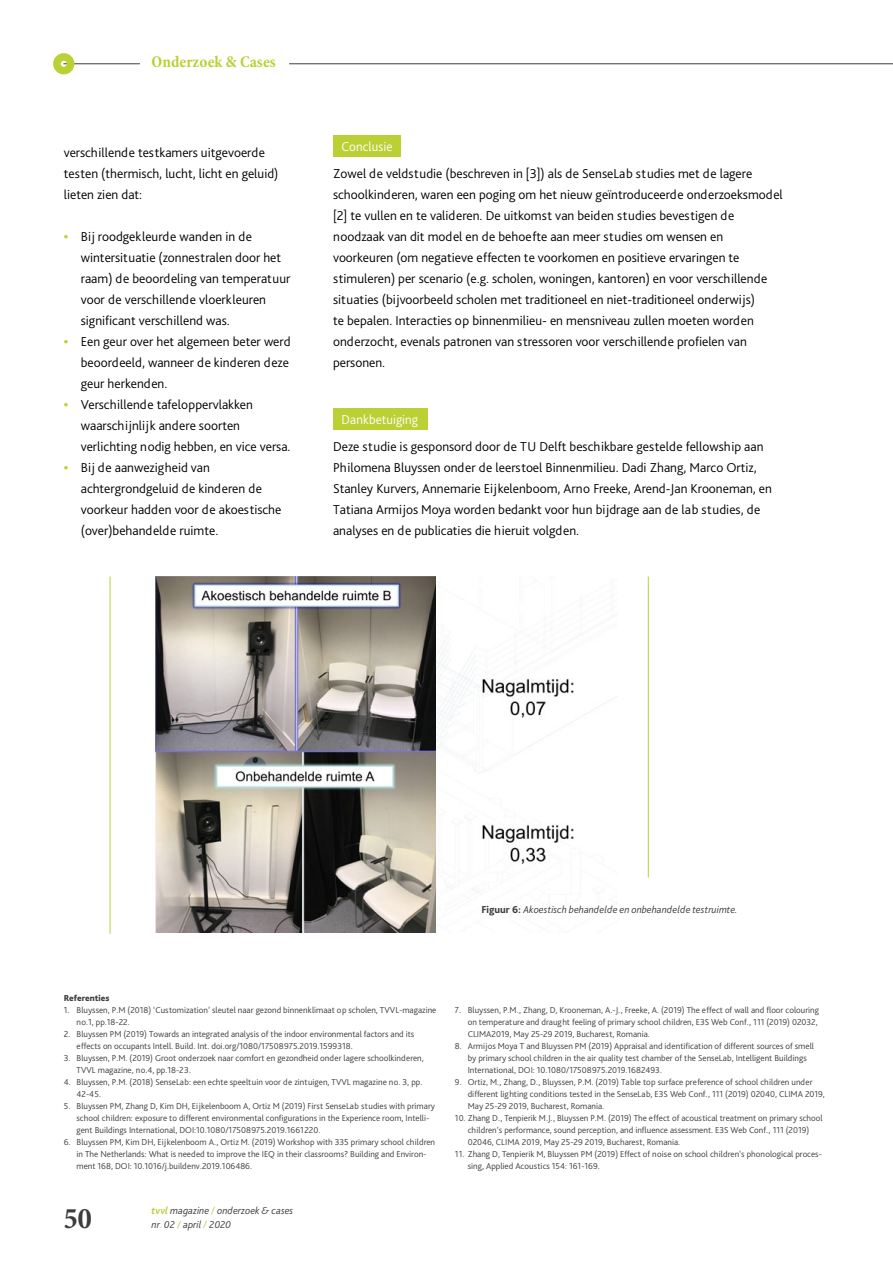
<style>
.page{position:relative;width:893px;height:1263px;background:#fff}
.page>*{position:absolute;margin:0;border:0;box-sizing:border-box;transform-origin:0 0}
.t1{font:700 condensed 30px "Minion Pro";color:#3c3c3b}
.t2{font:700 condensed 16.5px "Minion Pro";color:#bbd034}
.t3{font:300 13.5px/21px "Bliss Pro";color:#000}
.t4{font:300 13.5px "Bliss Pro";letter-spacing:.005em;color:#fff}
.t5{font:italic 300 10.5px/13.5px "Bliss Pro";color:#3c3c3b}
.t6{font:300 9px/12px "Bliss Pro";color:#3c3c3b}
.t7{font:800 9px "Bliss 2";color:#3c3c3b}
.s1{font-weight:800;color:#bbd034}
.s2{font-weight:800;font-style:normal}
.s3{font-weight:700;color:#bbd034}
.s4{color:#bbd034}
</style>
<div class="page">
<hr style="left:64px;top:63px;width:76px;height:1px;background:#3c3c3b">
<div style="left:53px;top:53px;width:21px;height:21px;border:8px solid #bbd034;border-radius:50%"></div>
<hr style="left:289px;top:63px;width:604px;height:1px;background:#3c3c3b">
<div style="left:333px;top:135px;width:68px;height:22px;background:#bbd034"></div>
<div style="left:333px;top:408px;width:94px;height:22px;background:#bbd034"></div>
<img style="left:436px;top:636px;width:164px;height:277px">
<img style="left:156px;top:577px;width:280px;height:356px">
<hr style="left:110px;top:577px;width:1px;height:356px;background:#bbd034">
<hr style="left:648px;top:577px;width:1px;height:300px;background:#bbd034">
<h2 class="t2" style="left:152px;top:52px;width:126px">Onderzoek &amp; Cases</h2>
<h3 class="t3" style="left:64px;top:142px;width:216px">verschillende testkamers uitgevoerde testen (thermisch, lucht, licht en geluid) lieten zien dat:</h3>
<h3 class="t3" style="left:81px;top:226px;width:211px;text-indent:-17px"><span class="s1">•</span> Bij roodgekleurde wanden in de wintersituatie (zonnestralen door het raam) de beoordeling van temperatuur voor de verschillende vloerkleuren significant verschillend was.</h3>
<h3 class="t3" style="left:81px;top:331px;width:211px;text-align:justify;text-indent:-17px"><span class="s1">•</span> Een geur over het algemeen beter werd beoordeeld, wanneer de kinderen deze geur herkenden.</h3>
<h3 class="t3" style="left:81px;top:394px;width:211px;text-indent:-17px"><span class="s1">•</span> Verschillende tafeloppervlakken waarschijnlijk andere soorten verlichting nodig hebben, en vice versa.</h3>
<h3 class="t3" style="left:81px;top:458px;width:202px;text-indent:-17px"><span class="s1">•</span> Bij de aanwezigheid van achtergrondgeluid de kinderen de voorkeur hadden voor de akoestische (over)behandelde ruimte.</h3>
<h3 class="t4" style="left:342px;top:140px;width:52px">Conclusie</h3>
<p class="t3" style="left:333px;top:163px;width:451px">Zowel de veldstudie (beschreven in [3]) als de SenseLab studies met de lagere schoolkinderen, waren een poging om het nieuw geïntroduceerde onderzoeksmodel [2] te vullen en te valideren. De uitkomst van beiden studies bevestigen de noodzaak van dit model en de behoefte aan meer studies om wensen en voorkeuren (om negatieve effecten te voorkomen en positieve ervaringen te stimuleren) per scenario (e.g. scholen, woningen, kantoren) en voor verschillende situaties (bijvoorbeeld scholen met traditioneel en niet-traditioneel onderwijs)<br>te bepalen. Interacties op binnenmilieu- en mensniveau zullen moeten worden onderzocht, evenals patronen van stressoren voor verschillende profielen van personen.</p>
<h3 class="t4" style="left:342px;top:413px;width:78px">Dankbetuiging</h3>
<p class="t3" style="left:333px;top:436px;width:440px">Deze studie is gesponsord door de TU Delft beschikbare gestelde fellowship aan Philomena Bluyssen onder de leerstoel Binnenmilieu. Dadi Zhang, Marco Ortiz, Stanley Kurvers, Annemarie Eijkelenboom, Arno Freeke, Arend-Jan Krooneman, en Tatiana Armijos Moya worden bedankt voor hun bijdrage aan de lab studies, de analyses en de publicaties die hieruit volgden.</p>
<p class="t5" style="left:481px;top:903px;width:258px"><span class="s2">Figuur 6:</span> Akoestisch behandelde en onbehandelde testruimte.</p>
<p class="t7" style="left:64px;top:995px;width:47px">Referenties</p>
<p class="t6" style="left:77px;top:1005px;width:361px;text-indent:-13px">1. Bluyssen, P.M (2018) ‘Customization’ sleutel naar gezond binnenklimaat op scholen, TVVL-magazine no.1, pp.18-22.</p>
<p class="t6" style="left:77px;top:1029px;width:339px;text-indent:-13px">2. Bluyssen PM (2019) Towards an integrated analysis of the indoor environmental factors and its effects on occupants Intell. Build. Int. doi.org/1080/17508975.2019.1599318.</p>
<p class="t6" style="left:77px;top:1053px;width:349px;text-indent:-13px">3. Bluyssen, P.M. (2019) Groot onderzoek naar comfort en gezondheid onder lagere schoolkinderen,<br>TVVL magazine, no.4, pp.18-23.</p>
<p class="t6" style="left:77px;top:1077px;width:347px;text-indent:-13px">4. Bluyssen, P.M. (2018) SenseLab: een echte speeltuin voor de zintuigen, TVVL magazine no. 3, pp.<br>42-45.</p>
<p class="t6" style="left:77px;top:1101px;width:360px;text-indent:-13px">5. Bluyssen PM, Zhang D, Kim DH, Eijkelenboom A, Ortiz M (2019) First SenseLab studies with primary school children: exposure to different environmental configurations in the Experience room, Intelli&shy;gent Buildings International, DOI:10.1080/17508975.2019.1661220.</p>
<p class="t6" style="left:77px;top:1137px;width:360px;text-indent:-13px">6. Bluyssen PM, Kim DH, Eijkelenboom A., Ortiz M. (2019) Workshop with 335 primary school children in The Netherlands: What is needed to improve the IEQ in their classrooms? Building and Environ&shy;ment 168, DOI: 10.1016/j.buildenv.2019.106486.</p>
<h1 class="t1" style="left:64px;top:1200px;width:29px">50</h1>
<p class="t5" style="left:152px;top:1204px;width:143px"><span class="s3">tvvl</span> magazine <span class="s4">/</span> onderzoek &amp; cases nr<span class="s4">.</span> 02 <span class="s4">/</span> april <span class="s4">/</span> 2020</p>
<p class="t6" style="left:468px;top:1005px;width:353px;text-indent:-13px">7. Bluyssen, P.M., Zhang, D, Krooneman, A.-J., Freeke, A. (2019) The effect of wall and floor colouring on temperature and draught feeling of primary school children, E3S Web Conf., 111 (2019) 02032,<br>CLIMA2019, May 25-29 2019, Bucharest, Romania.</p>
<p class="t6" style="left:468px;top:1041px;width:348px;text-indent:-13px">8. Armijos Moya T and Bluyssen PM (2019) Appraisal and identification of different sources of smell by primary school children in the air quality test chamber of the SenseLab, Intelligent Buildings<br>International, DOI: 10.1080/17508975.2019.1682493.</p>
<p class="t6" style="left:468px;top:1077px;width:359px;text-indent:-13px">9. Ortiz, M., Zhang, D., Bluyssen, P.M. (2019) Table top surface preference of school children under different lighting conditions tested in the SenseLab, E3S Web Conf., 111 (2019) 02040, CLIMA 2019,<br>May 25-29 2019, Bucharest, Romania.</p>
<p class="t6" style="left:468px;top:1113px;width:356px;text-indent:-13px">10. Zhang D., Tenpierik M.J., Bluyssen P.M. (2019) The effect of acoustical treatment on primary school children’s performance, sound perception, and influence assessment. E3S Web Conf., 111 (2019)<br>02046, CLIMA 2019, May 25-29 2019, Bucharest, Romania.</p>
<p class="t6" style="left:468px;top:1149px;width:356px;text-indent:-13px">11. Zhang D, Tenpierik M, Bluyssen PM (2019) Effect of noise on school children’s phonological proces&shy;sing, Applied Acoustics 154: 161-169.</p>
</div>
